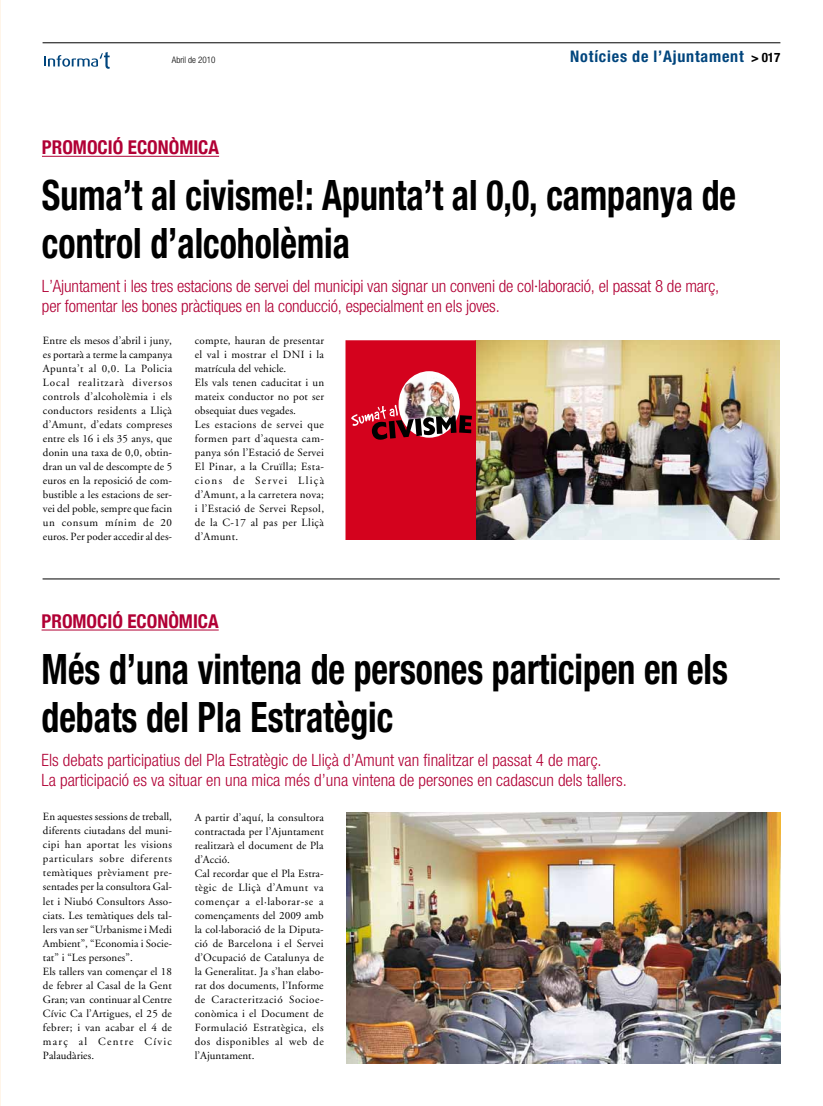
<style>
.page{position:relative;width:823px;height:1106px;background:#fff}
.page>*{position:absolute;margin:0;border:0;box-sizing:border-box;transform-origin:0 0}
.t1{font:700 condensed 42px/48px "Helvetica Neue";color:#000;scale:.85 1}
.t2{font:700 condensed 19px "Helvetica Neue";color:#b10035}
.t3{font:300 condensed 17px/20px "Helvetica Neue";letter-spacing:-.01em;color:#b10035}
.t4{font:700 condensed 16px "Helvetica Neue";letter-spacing:.05em;color:#00457d}
.t5{font:11px/14px "Adobe Garamond";letter-spacing:.02em;color:#000}
.t6{font:300 condensed 9px "Helvetica Neue";color:#000}
.s1{font-size:13px;color:#000}
</style>
<div class="page">
<hr style="left:43px;top:43px;width:737px;height:1px;background:#000">
<svg style="left:44px;top:52px;width:66px;height:17px"></svg>
<hr style="left:42px;top:156px;width:177px;height:1px;background:#b10035">
<hr style="left:42px;top:629px;width:176px;height:1px;background:#b10035">
<img style="left:475px;top:341px;width:304px;height:198px">
<div style="left:346px;top:341px;width:129px;height:198px;background:#d4021d"></div>
<div style="left:398px;top:371px;width:61px;height:67px;background:#fff;border-radius:50%"></div>
<img style="left:428px;top:372px;width:27px;height:33px">
<img style="left:403px;top:372px;width:23px;height:33px">
<img style="left:351px;top:405px;width:120px;height:35px">
<hr style="left:43px;top:578px;width:736px;height:1px;background:#000">
<img style="left:346px;top:812px;width:434px;height:251px">
<p class="t6" style="left:172px;top:55px;width:45px">Abril de 2010</p>
<h3 class="t4" style="left:570px;top:47px;width:211px">Notícies de l’Ajuntament <span class="s1">&gt; 017</span></h3>
<h2 class="t2" style="left:42px;top:136px;width:12px">PROMOC</h2>
<h2 class="t2" style="left:108px;top:136px;width:102px">IÓ ECONÒMICA</h2>
<h1 class="t1" style="left:42px;top:170px;width:817px">Suma’t al civisme!: Apunta’t al 0,0, campanya de control d’alcoholèmia</h1>
<h3 class="t3" style="left:42px;top:276px;width:678px">L’Ajuntament i les tres estacions de servei del municipi van signar un conveni de col·laboració, el passat 8 de març, per fomentar les bones pràctiques en la conducció, especialment en els joves.</h3>
<p class="t5" style="left:43px;top:334px;width:131px;text-align:justify">Entre els mesos d’abril i juny, es portarà a terme la campanya Apunta’t al 0,0. La Policia Local realitzarà diversos controls d’alcoholèmia i els conductors residents a Lliçà d’Amunt, d’edats compreses entre els 16 i els 35 anys, que donin una taxa de 0,0, obtin&shy;dran un val de descompte de 5 euros en la reposició de com&shy;bustible a les estacions de ser&shy;vei del poble, sempre que facin un consum mínim de 20 euros. Per poder accedir al des-</p>
<p class="t5" style="left:195px;top:334px;width:131px">compte, hauran de presentar el val i mostrar el DNI i la matrícula del vehicle.<br>Els vals tenen caducitat i un mateix conductor no pot ser obsequiat dues vegades.<br>Les estacions de servei que formen part d’aquesta cam&shy;panya són l’Estació de Servei<br>El Pinar, a la Cruïlla; Esta&shy;cions de Servei Lliçà d’Amunt, a la carretera nova; i l’Estació de Servei Repsol, de la C-17 al pas per Lliçà d’Amunt.</p>
<h2 class="t2" style="left:42px;top:610px;width:12px">PROMOC</h2>
<h2 class="t2" style="left:107px;top:610px;width:102px">IÓ ECONÒMICA</h2>
<h1 class="t1" style="left:42px;top:644px;width:808px">Més d’una vintena de persones participen en els debats del Pla Estratègic</h1>
<h3 class="t3" style="left:42px;top:749px;width:586px">Els debats participatius del Pla Estratègic de Lliçà d’Amunt van finalitzar el passat 4 de març.<br>La participació es va situar en una mica més d’una vintena de persones en cadascun dels tallers.</h3>
<p class="t5" style="left:43px;top:810px;width:130px">En aquestes sessions de treball, diferents ciutadans del muni&shy;cipi han aportat les visions particulars sobre diferents temàtiques prèviament pre&shy;sentades per la consultora Gal&shy;let i Niubó Consultors Asso&shy;ciats. Les temàtiques dels tal&shy;lers van ser “Urbanisme i Medi<br>Ambient”, “Economia i Socie&shy;tat” i “Les persones”.<br>Els tallers van començar el 18 de febrer al Casal de la Gent<br>Gran; van continuar al Centre<br>Cívic Ca l’Artigues, el 25 de febrer; i van acabar el 4 de març al Centre Cívic<br>Palaudàries.</p>
<p class="t5" style="left:194px;top:810px;width:130px">A partir d’aquí, la consultora contractada per l’Ajuntament realitzarà el document de Pla d’Acció.<br>Cal recordar que el Pla Estra&shy;tègic de Lliçà d’Amunt va començar a el·laborar-se a començaments del 2009 amb la col·laboració de la Diputa&shy;ció de Barcelona i el Servei d’Ocupació de Catalunya de la Generalitat. Ja s’han elabo&shy;rat dos documents, l’Informe de Caracterització Socioe&shy;conòmica i el Document de<br>Formulació Estratègica, els dos disponibles al web de l’Ajuntament.</p>
</div>
